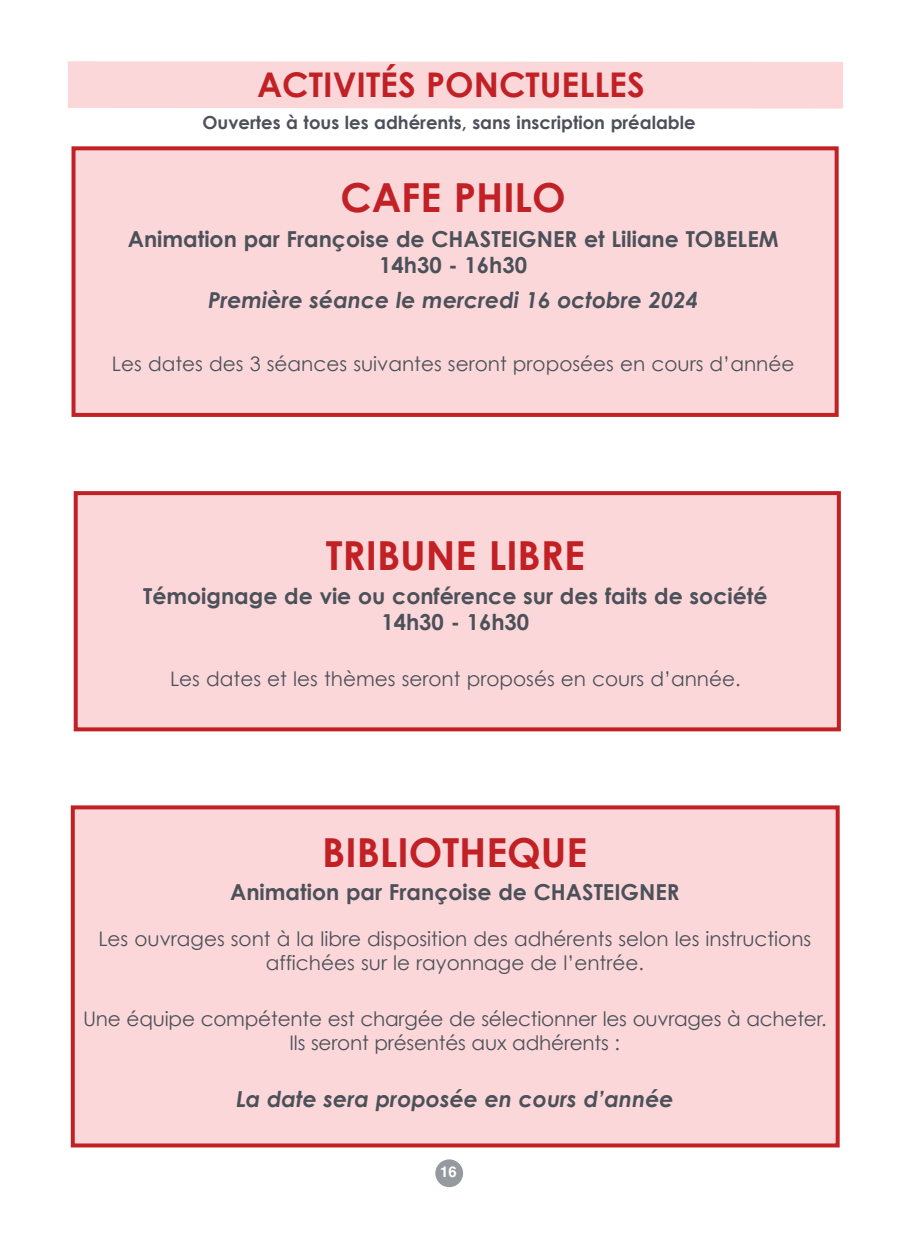
<style>
.page{position:relative;width:908px;height:1248px;background:#fff}
.page>*{position:absolute;margin:0;border:0;box-sizing:border-box;transform-origin:0 0}
.t1{font:700 40px "Century Gothic";color:#c12025}
.t2{font:700 34px "Century Gothic";color:#c12025}
.t3{font:700 22px/26.4px "Century Gothic";color:#4c5159;text-align:center}
.t4{font:italic 700 22px "Century Gothic";color:#4c5159}
.t5{font:20px/24px "Century Gothic";color:#4c5159;text-align:center}
.t6{font:700 18px "Century Gothic";color:#4c5159}
.t7{font:700 14.8px "Helvetica";color:#fff}
</style>
<div class="page">
<div style="left:68px;top:61px;width:774px;height:48px;background:#fbd7da"></div>
<div style="left:435px;top:1159px;width:28px;height:27px;background:#9599a0;border-radius:50%"></div>
<div style="left:75px;top:150px;width:759px;height:263px;background:#fbd7da"></div>
<div style="left:71px;top:146px;width:767px;height:271px;border:4px solid #c12025"></div>
<div style="left:76px;top:493px;width:761px;height:237px;background:#fbd7da"></div>
<div style="left:74px;top:491px;width:766px;height:240px;border:4px solid #c12025"></div>
<div style="left:75px;top:809px;width:760px;height:334px;background:#fbd7da"></div>
<div style="left:71px;top:805px;width:768px;height:342px;border:4px solid #c12025"></div>
<h2 class="t2" style="left:257px;top:63px;width:389px">ACTIVITÉS PONCTUELLES</h2>
<p class="t6" style="left:202px;top:111px;width:494px">Ouvertes à tous les adhérents, sans inscription préalable</p>
<h1 class="t1" style="left:340px;top:172px;width:227px">CAFE PHILO</h1>
<p class="t3" style="left:128px;top:225px;width:652px">Animation par Françoise de CHASTEIGNER et Liliane TOBELEM<br>14h30 - 16h30</p>
<p class="t4" style="left:208px;top:286px;width:491px">Première séance le mercredi 16 octobre 2024</p>
<p class="t5" style="left:112px;top:351px;width:683px">Les dates des 3 séances suivantes seront proposées en cours d’année</p>
<h1 class="t1" style="left:326px;top:529px;width:260px">TRIBUNE LIBRE</h1>
<p class="t3" style="left:143px;top:582px;width:625px">Témoignage de vie ou conférence sur des faits de société<br>14h30 - 16h30</p>
<p class="t5" style="left:170px;top:666px;width:572px">Les dates et les thèmes seront proposés en cours d’année.</p>
<h1 class="t1" style="left:322px;top:826px;width:266px">BIBLIOTHEQUE</h1>
<p class="t3" style="left:230px;top:878px;width:451px">Animation par Françoise de CHASTEIGNER</p>
<p class="t5" style="left:98px;top:925px;width:714px">Les ouvrages sont à la libre disposition des adhérents selon les instructions affichées sur le rayonnage de l’entrée.</p>
<p class="t5" style="left:83px;top:1005px;width:744px">Une équipe compétente est chargée de sélectionner les ouvrages à acheter.<br>Ils seront présentés aux adhérents :</p>
<p class="t4" style="left:236px;top:1085px;width:439px">La date sera proposée en cours d’année</p>
<p class="t7" style="left:440px;top:1165px;width:18px">16</p>
</div>
